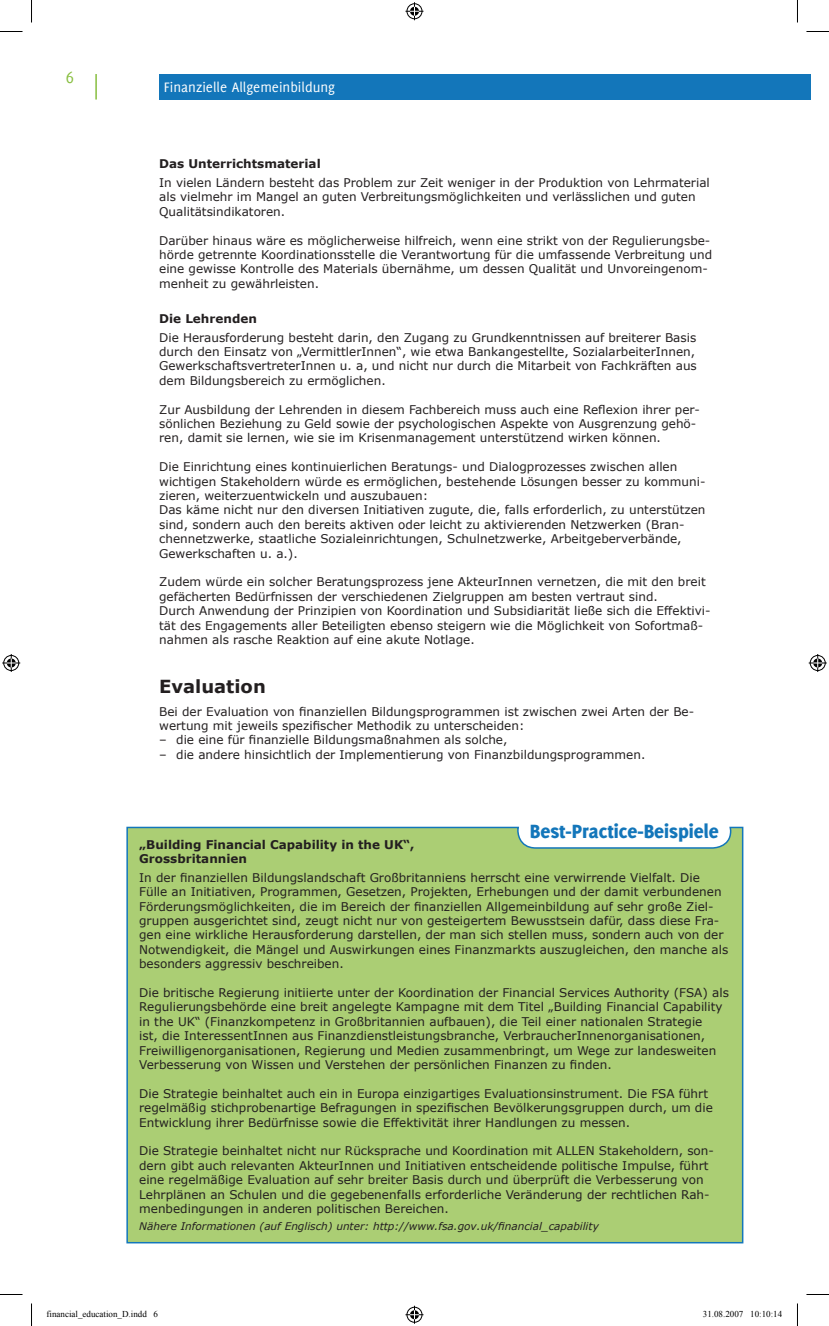
<style>
.page{position:relative;width:829px;height:1326px;background:#fff}
.page>*{position:absolute;margin:0;border:0;box-sizing:border-box;transform-origin:0 0}
.best_practice_12pt{font:800 21px "Delicious";color:#1376ba}
.Zwiti_12_pt{font:700 18px "Verdana";color:#231f20}
.t1{font:18px "Delicious Small Caps";color:#87be3f}
.t2{font:15px "Delicious";color:#fff}
.body_9pt{font:12px/14.4px "Verdana";color:#231f20}
.Zwiti_9pz_1_5mm_1mm{font:700 12px/14.4px "Verdana";color:#231f20}
.fussnote_7pt{font:italic 10.5px "Verdana";color:#231f20}
.t3{font:9px "Times New Roman";color:#000}
</style>
<div class="page">
<div style="left:159px;top:74px;width:651px;height:26px;background:#1376ba"></div>
<hr style="left:95px;top:74px;width:2px;height:26px;background:#87be3f">
<div style="left:126px;top:826px;width:618px;height:418px;background:#abce74"></div>
<svg style="left:0;top:31px;width:22px;height:1px"></svg>
<svg style="left:806px;top:31px;width:22px;height:1px"></svg>
<svg style="left:0;top:1294px;width:22px;height:1px"></svg>
<svg style="left:806px;top:1294px;width:22px;height:1px"></svg>
<svg style="left:31px;top:0;width:1px;height:23px"></svg>
<svg style="left:31px;top:1303px;width:1px;height:23px"></svg>
<svg style="left:797px;top:0;width:1px;height:23px"></svg>
<svg style="left:797px;top:1303px;width:1px;height:23px"></svg>
<svg style="left:405px;top:2px;width:18px;height:18px"></svg>
<svg style="left:405px;top:1306px;width:18px;height:18px"></svg>
<svg style="left:2px;top:654px;width:18px;height:18px"></svg>
<svg style="left:808px;top:654px;width:18px;height:18px"></svg>
<h2 class="t1" style="left:66px;top:67px;width:10px">6</h2>
<p class="t2" style="left:164px;top:79px;width:173px">Finanzielle Allgemeinbildung</p>
<p class="Zwiti_9pz_1_5mm_1mm" style="left:159px;top:156px;width:163px">Das Unterrichtsmaterial</p>
<p class="body_9pt" style="left:159px;top:175px;width:552px">In vielen Ländern besteht das Problem zur Zeit weniger in der Produktion von Lehrmaterial als vielmehr im Mangel an guten Verbreitungsmöglichkeiten und verlässlichen und guten<br>Qualitätsindikatoren.</p>
<p class="body_9pt" style="left:159px;top:233px;width:554px">Darüber hinaus wäre es möglicherweise hilfreich, wenn eine strikt von der Regulierungsbe&shy;hörde getrennte Koordinationsstelle die Verantwortung für die umfassende Verbreitung und eine gewisse Kontrolle des Materials übernähme, um dessen Qualität und Unvoreingenom&shy;menheit zu gewährleisten.</p>
<p class="Zwiti_9pz_1_5mm_1mm" style="left:159px;top:311px;width:99px">Die Lehrenden</p>
<p class="body_9pt" style="left:159px;top:330px;width:539px">Die Herausforderung besteht darin, den Zugang zu Grundkenntnissen auf breiterer Basis durch den Einsatz von „VermittlerInnen“, wie etwa Bankangestellte, SozialarbeiterInnen, GewerkschaftsvertreterInnen u. a, und nicht nur durch die Mitarbeit von Fachkräften aus dem Bildungsbereich zu ermöglichen.</p>
<p class="body_9pt" style="left:159px;top:402px;width:542px">Zur Ausbildung der Lehrenden in diesem Fachbereich muss auch eine Reflexion ihrer per&shy;sönlichen Beziehung zu Geld sowie der psychologischen Aspekte von Ausgrenzung gehö&shy;ren, damit sie lernen, wie sie im Krisenmanagement unterstützend wirken können.</p>
<p class="body_9pt" style="left:159px;top:459px;width:547px">Die Einrichtung eines kontinuierlichen Beratungs- und Dialogprozesses zwischen allen wichtigen Stakeholdern würde es ermöglichen, bestehende Lösungen besser zu kommuni&shy;zieren, weiterzuentwickeln und auszubauen:</p>
<p class="body_9pt" style="left:159px;top:502px;width:547px">Das käme nicht nur den diversen Initiativen zugute, die, falls erforderlich, zu unterstützen sind, sondern auch den bereits aktiven oder leicht zu aktivierenden Netzwerken (Bran&shy;chennetzwerke, staatliche Sozialeinrichtungen, Schulnetzwerke, Arbeitgeberverbände, Gewerkschaften u. a.).</p>
<p class="body_9pt" style="left:159px;top:574px;width:548px">Zudem würde ein solcher Beratungsprozess jene AkteurInnen vernetzen, die mit den breit gefächerten Bedürfnissen der verschiedenen Zielgruppen am besten vertraut sind.</p>
<p class="body_9pt" style="left:159px;top:603px;width:552px">Durch Anwendung der Prinzipien von Koordination und Subsidiarität ließe sich die Effektivi&shy;tät des Engagements aller Beteiligten ebenso steigern wie die Möglichkeit von Sofortmaß&shy;nahmen als rasche Reaktion auf eine akute Notlage.</p>
<p class="Zwiti_12_pt" style="left:159px;top:675px;width:108px">Evaluation</p>
<p class="body_9pt" style="left:159px;top:704px;width:536px">Bei der Evaluation von finanziellen Bildungsprogrammen ist zwischen zwei Arten der Be&shy;wertung mit jeweils spezifischer Methodik zu unterscheiden:</p>
<p class="body_9pt" style="left:159px;top:732px;width:350px">– die eine für finanzielle Bildungsmaßnahmen als solche,</p>
<p class="body_9pt" style="left:159px;top:747px;width:487px">– die andere hinsichtlich der Implementierung von Finanzbildungsprogrammen.</p>
<p class="best_practice_12pt" style="left:530px;top:819px;width:190px">Best-Practice-Beispiele</p>
<p class="Zwiti_9pz_1_5mm_1mm" style="left:139px;top:837px;width:277px">„Building Financial Capability in the UK“,<br>Grossbritannien</p>
<p class="body_9pt" style="left:139px;top:870px;width:590px">In der finanziellen Bildungslandschaft Großbritanniens herrscht eine verwirrende Vielfalt. Die Fülle an Initiativen, Programmen, Gesetzen, Projekten, Erhebungen und der damit verbundenen Förderungsmöglichkeiten, die im Bereich der finanziellen Allgemeinbildung auf sehr große Ziel&shy;gruppen ausgerichtet sind, zeugt nicht nur von gesteigertem Bewusstsein dafür, dass diese Fra&shy;gen eine wirkliche Herausforderung darstellen, der man sich stellen muss, sondern auch von der Notwendigkeit, die Mängel und Auswirkungen eines Finanzmarkts auszugleichen, den manche als besonders aggressiv beschreiben.</p>
<p class="body_9pt" style="left:139px;top:985px;width:591px">Die britische Regierung initiierte unter der Koordination der Financial Services Authority (FSA) als Regulierungsbehörde eine breit angelegte Kampagne mit dem Titel „Building Financial Capability in the UK“ (Finanzkompetenz in Großbritannien aufbauen), die Teil einer nationalen Strategie<br>ist, die InteressentInnen aus Finanzdienstleistungsbranche, VerbraucherInnenorganisationen, Freiwilligenorganisationen, Regierung und Medien zusammenbringt, um Wege zur landesweiten Verbesserung von Wissen und Verstehen der persönlichen Finanzen zu finden.</p>
<p class="body_9pt" style="left:139px;top:1086px;width:575px">Die Strategie beinhaltet auch ein in Europa einzigartiges Evaluationsinstrument. Die FSA führt regelmäßig stichprobenartige Befragungen in spezifischen Bevölkerungsgruppen durch, um die<br>Entwicklung ihrer Bedürfnisse sowie die Effektivität ihrer Handlungen zu messen.</p>
<p class="body_9pt" style="left:139px;top:1143px;width:576px">Die Strategie beinhaltet nicht nur Rücksprache und Koordination mit ALLEN Stakeholdern, son&shy;dern gibt auch relevanten AkteurInnen und Initiativen entscheidende politische Impulse, führt eine regelmäßige Evaluation auf sehr breiter Basis durch und überprüft die Verbesserung von Lehrplänen an Schulen und die gegebenenfalls erforderliche Veränderung der rechtlichen Rah&shy;menbedingungen in anderen politischen Bereichen.</p>
<p class="fussnote_7pt" style="left:139px;top:1219px;width:461px">Nähere Informationen (auf Englisch) unter: http://www.fsa.gov.uk/financial_capability</p>
<p class="t3" style="left:46px;top:1308px;width:113px">financial_education_D.indd 6</p>
<p class="t3" style="left:702px;top:1308px;width:81px">31.08.2007 10:10:14</p>
</div>
